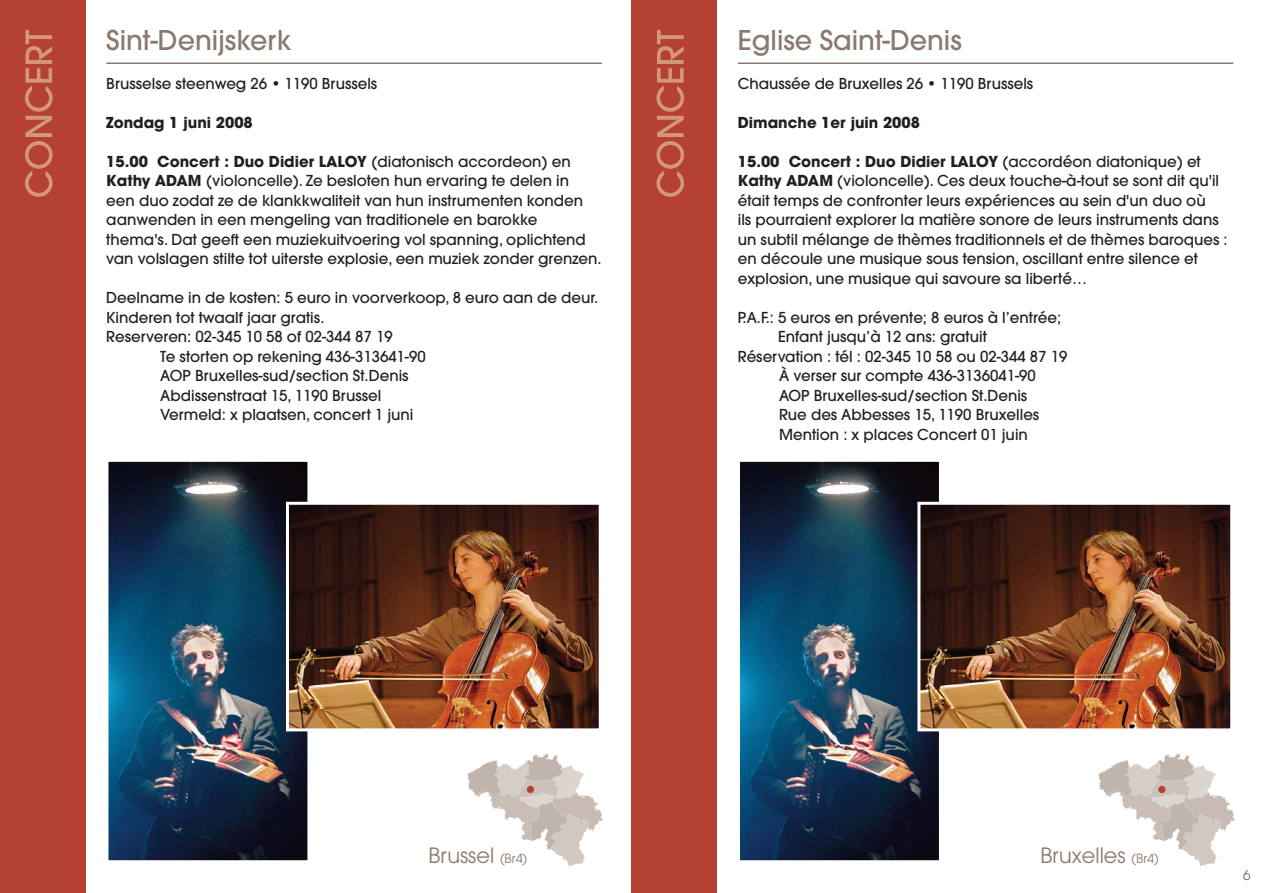
<style>
.page{position:relative;width:1263px;height:893px;background:#fff}
.page>*{position:absolute;margin:0;border:0;box-sizing:border-box;transform-origin:0 0}
.t1{font:500 27px "Avant Garde";color:#8a796e}
.t2{font:21px "Avant Garde";color:#8a796e}
.t3{font:500 15px/19.5px "Avant Garde";color:#231f20}
.t4{font:700 15px "Avant Garde";color:#231f20}
.t5{font:13.5px "Avant Garde";color:#766b65}
.s1{font-weight:700}
.s2{font-size:12.6px}
</style>
<div class="page">
<hr style="left:106px;top:63px;width:496px;height:1px;background:#8a796e">
<div style="left:0;top:0;width:85px;height:893px;background:#b54230"></div>
<img style="left:467px;top:753px;width:136px;height:113px">
<div style="left:527px;top:786px;width:7px;height:7px;background:#b54230;border-radius:50%"></div>
<svg style="left:25px;top:30px;width:28px;height:167px"></svg>
<img style="left:109px;top:463px;width:197px;height:396px">
<div style="left:105px;top:459px;width:205px;height:404px;border:3px solid #fff"></div>
<img style="left:290px;top:506px;width:308px;height:221px">
<div style="left:286px;top:502px;width:316px;height:229px;border:3px solid #fff"></div>
<hr style="left:738px;top:63px;width:495px;height:1px;background:#8a796e">
<div style="left:631px;top:0;width:85px;height:893px;background:#b54230"></div>
<img style="left:1098px;top:753px;width:137px;height:113px">
<div style="left:1158px;top:786px;width:7px;height:7px;background:#b54230;border-radius:50%"></div>
<svg style="left:656px;top:30px;width:28px;height:167px"></svg>
<img style="left:741px;top:463px;width:197px;height:396px">
<div style="left:737px;top:459px;width:205px;height:404px;border:3px solid #fff"></div>
<img style="left:921px;top:506px;width:308px;height:221px">
<div style="left:917px;top:502px;width:316px;height:229px;border:3px solid #fff"></div>
<h1 class="t1" style="left:106px;top:30px;width:187px">Sint-Denijskerk</h1>
<p class="t3" style="left:106px;top:75px;width:273px">Brusselse steenweg 26 • 1190 Brussels</p>
<p class="t4" style="left:106px;top:117px;width:148px">Zondag 1 juni 2008</p>
<p class="t3" style="left:106px;top:153px;width:497px"><span class="s1">15.00 Concert : Duo Didier LALOY</span> (diatonisch accordeon) en <span class="s1">Kathy ADAM</span> (violoncelle). Ze besloten hun ervaring te delen in<br>een duo zodat ze de klankkwaliteit van hun instrumenten konden aanwenden in een mengeling van traditionele en barokke thema's. Dat geeft een muziekuitvoering vol spanning, oplichtend van volslagen stilte tot uiterste explosie, een muziek zonder grenzen.</p>
<p class="t3" style="left:106px;top:289px;width:494px">Deelname in de kosten: 5 euro in voorverkoop, 8 euro aan de deur.</p>
<p class="t3" style="left:106px;top:309px;width:220px">Kinderen tot twaalf jaar gratis.</p>
<p class="t3" style="left:106px;top:328px;width:288px">Reserveren: 02-345 10 58 of 02-344 87 19</p>
<p class="t3" style="left:160px;top:348px;width:267px">Te storten op rekening 436-313641-90</p>
<p class="t3" style="left:160px;top:367px;width:250px">AOP Bruxelles-sud/section St.Denis</p>
<p class="t3" style="left:160px;top:387px;width:222px">Abdissenstraat 15, 1190 Brussel</p>
<p class="t3" style="left:160px;top:406px;width:255px">Vermeld: x plaatsen, concert 1 juni</p>
<h1 class="t1" style="left:738px;top:30px;width:226px">Eglise Saint-Denis</h1>
<p class="t3" style="left:738px;top:75px;width:297px">Chaussée de Bruxelles 26 • 1190 Brussels</p>
<p class="t4" style="left:738px;top:117px;width:184px">Dimanche 1er juin 2008</p>
<p class="t3" style="left:738px;top:153px;width:491px"><span class="s1">15.00 Concert : Duo Didier LALOY</span> (accordéon diatonique) et <span class="s1">Kathy ADAM</span> (violoncelle). Ces deux touche-à-tout se sont dit qu'il était temps de confronter leurs expériences au sein d'un duo où<br>ils pourraient explorer la matière sonore de leurs instruments dans un subtil mélange de thèmes traditionnels et de thèmes baroques : en découle une musique sous tension, oscillant entre silence et explosion, une musique qui savoure sa liberté…</p>
<p class="t3" style="left:738px;top:309px;width:325px">P.A.F.: 5 euros en prévente; 8 euros à l’entrée;</p>
<p class="t3" style="left:778px;top:328px;width:210px">Enfant jusqu’à 12 ans: gratuit</p>
<p class="t3" style="left:738px;top:348px;width:331px">Réservation : tél : 02-345 10 58 ou 02-344 87 19</p>
<p class="t3" style="left:779px;top:367px;width:258px">À verser sur compte 436-3136041-90</p>
<p class="t3" style="left:779px;top:387px;width:250px">AOP Bruxelles-sud/section St.Denis</p>
<p class="t3" style="left:779px;top:406px;width:262px">Rue des Abbesses 15, 1190 Bruxelles</p>
<p class="t3" style="left:779px;top:426px;width:250px">Mention : x places Concert 01 juin</p>
<h2 class="t2" style="left:429px;top:847px;width:100px">Brussel <span class="s2">(Br4)</span></h2>
<h2 class="t2" style="left:1040px;top:847px;width:120px">Bruxelles <span class="s2">(Br4)</span></h2>
<p class="t5" style="left:1243px;top:869px;width:9px">6</p>
</div>
